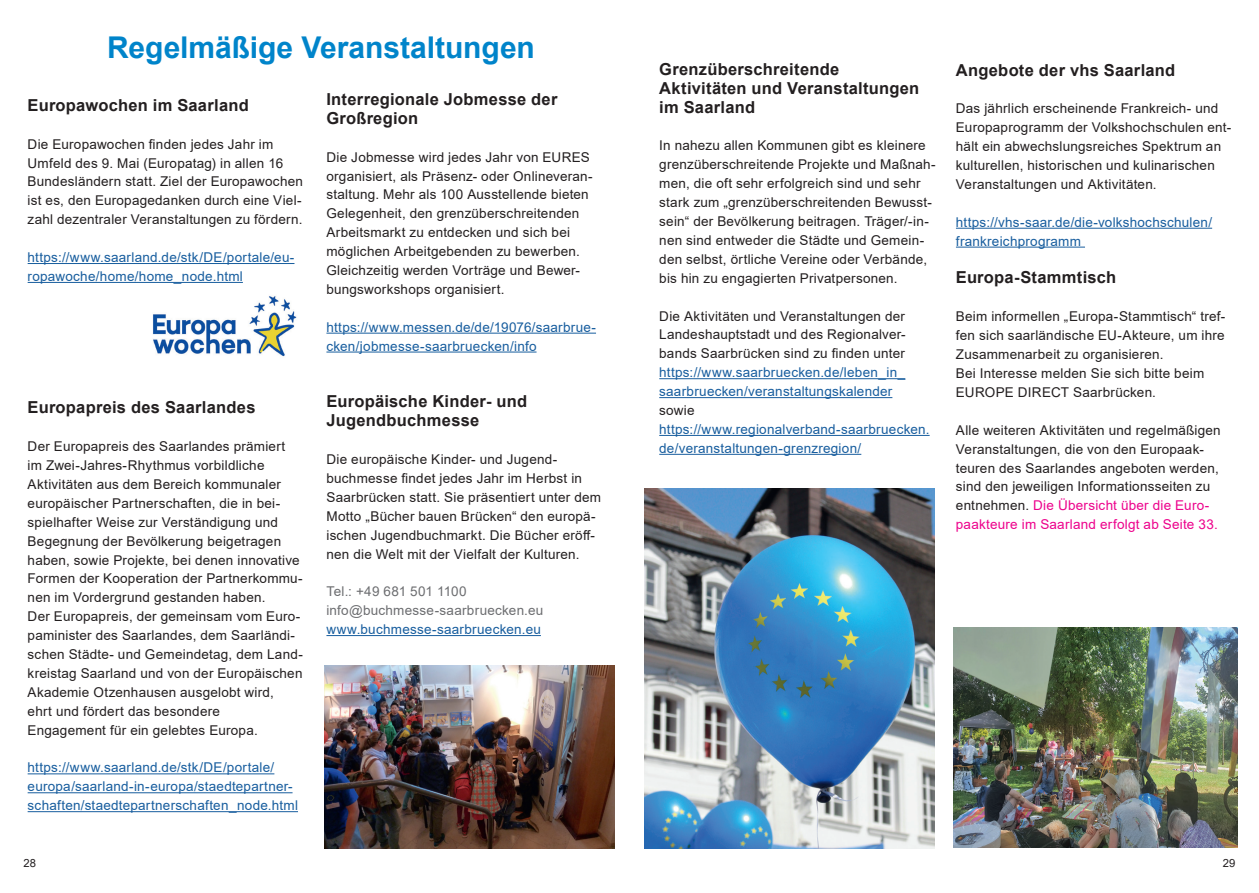
<style>
.page{position:relative;width:1259px;height:893px;background:#fff}
.page>*{position:absolute;margin:0;border:0;box-sizing:border-box;transform-origin:0 0}
.t1{font:700 30px "Arial";color:#0084ca}
.t2{font:700 16.5px/18.9px "Arial";letter-spacing:.015em;color:#231f20}
.t3{font:13.5px/18.9px "Arial";letter-spacing:.015em;color:#231f20}
.t4{font:13.5px/18.9px "Arial";letter-spacing:.015em;color:#175d9e}
.t5{font:13.5px/18.9px "Arial";letter-spacing:.015em;color:#6c6d70}
.t6{font:11.25px "Arial";color:#231f20}
.s1{color:#ed028c}
</style>
<div class="page">
<hr style="left:28px;top:263px;width:266px;height:1px;background:#175d9e">
<hr style="left:28px;top:282px;width:215px;height:1px;background:#175d9e">
<hr style="left:28px;top:773px;width:246px;height:1px;background:#175d9e">
<hr style="left:28px;top:792px;width:264px;height:1px;background:#175d9e">
<hr style="left:28px;top:811px;width:270px;height:1px;background:#175d9e">
<hr style="left:326px;top:333px;width:270px;height:1px;background:#175d9e">
<hr style="left:326px;top:352px;width:210px;height:1px;background:#175d9e">
<hr style="left:326px;top:635px;width:215px;height:1px;background:#175d9e">
<img style="left:324px;top:665px;width:290px;height:183px">
<hr style="left:659px;top:378px;width:246px;height:1px;background:#175d9e">
<hr style="left:659px;top:397px;width:233px;height:1px;background:#175d9e">
<hr style="left:659px;top:435px;width:270px;height:1px;background:#175d9e">
<hr style="left:659px;top:454px;width:202px;height:1px;background:#175d9e">
<img style="left:645px;top:489px;width:289px;height:359px">
<hr style="left:956px;top:228px;width:256px;height:1px;background:#175d9e">
<hr style="left:956px;top:247px;width:129px;height:1px;background:#175d9e">
<img style="left:954px;top:627px;width:283px;height:220px">
<img style="left:153px;top:296px;width:144px;height:61px">
<h1 class="t1" style="left:107px;top:26px;width:429px">Regelmäßige Veranstaltungen</h1>
<p class="t2" style="left:28px;top:96px;width:223px">Europawochen im Saarland</p>
<p class="t3" style="left:28px;top:134px;width:277px">Die Europawochen finden jedes Jahr im Umfeld des 9. Mai (Europatag) in allen 16<br>Bundesländern statt. Ziel der Europawochen ist es, den Europagedanken durch eine Viel&shy;zahl dezentraler Veranstaltungen zu fördern.</p>
<p class="t4" style="left:28px;top:248px;width:268px">https://www.saarland.de/stk/DE/portale/eu&shy;ropawoche/home/home_node.html</p>
<p class="t2" style="left:28px;top:398px;width:229px">Europapreis des Saarlandes</p>
<p class="t3" style="left:28px;top:437px;width:277px">Der Europapreis des Saarlandes prämiert im Zwei-Jahres-Rhythmus vorbildliche Aktivitäten aus dem Bereich kommunaler europäischer Partnerschaften, die in bei&shy;spielhafter Weise zur Verständigung und Begegnung der Bevölkerung beigetragen haben, sowie Projekte, bei denen innovative Formen der Kooperation der Partnerkommu&shy;nen im Vordergrund gestanden haben.<br>Der Europapreis, der gemeinsam vom Euro&shy;paminister des Saarlandes, dem Saarländi&shy;schen Städte- und Gemeindetag, dem Land&shy;kreistag Saarland und von der Europäischen Akademie Otzenhausen ausgelobt wird,<br>ehrt und fördert das besondere<br>Engagement für ein gelebtes Europa.</p>
<p class="t4" style="left:28px;top:758px;width:272px">https://www.saarland.de/stk/DE/portale/ europa/saarland-in-europa/staedtepartner&shy;schaften/staedtepartnerschaften_node.html</p>
<p class="t2" style="left:326px;top:90px;width:232px">Interregionale Jobmesse der<br>Großregion</p>
<p class="t3" style="left:326px;top:147px;width:268px">Die Jobmesse wird jedes Jahr von EURES organisiert, als Präsenz- oder Onlineveran&shy;staltung. Mehr als 100 Ausstellende bieten Gelegenheit, den grenzüberschreitenden Arbeitsmarkt zu entdecken und sich bei möglichen Arbeitgebenden zu bewerben.<br>Gleichzeitig werden Vorträge und Bewer&shy;bungsworkshops organisiert.</p>
<p class="t4" style="left:326px;top:317px;width:271px">https://www.messen.de/de/19076/saarbrue&shy;cken/jobmesse-saarbruecken/info</p>
<p class="t2" style="left:326px;top:392px;width:202px">Europäische Kinder- und<br>Jugendbuchmesse</p>
<p class="t3" style="left:326px;top:450px;width:276px">Die europäische Kinder- und Jugend&shy;buchmesse findet jedes Jahr im Herbst in Saarbrücken statt. Sie präsentiert unter dem Motto „Bücher bauen Brücken“ den europä&shy;ischen Jugendbuchmarkt. Die Bücher eröff&shy;nen die Welt mit der Vielfalt der Kulturen.</p>
<p class="t5" style="left:326px;top:582px;width:218px">Tel.: +49 681 501 1100 info@buchmesse-saarbruecken.eu</p>
<p class="t4" style="left:326px;top:620px;width:216px">www.buchmesse-saarbruecken.eu</p>
<p class="t2" style="left:659px;top:60px;width:262px">Grenzüberschreitende<br>Aktivitäten und Veranstaltungen im Saarland</p>
<p class="t3" style="left:659px;top:136px;width:278px">In nahezu allen Kommunen gibt es kleinere grenzüberschreitende Projekte und Maßnah&shy;men, die oft sehr erfolgreich sind und sehr stark zum „grenzüberschreitenden Bewusst&shy;sein“ der Bevölkerung beitragen. Träger/-in&shy;nen sind entweder die Städte und Gemein&shy;den selbst, örtliche Vereine oder Verbände, bis hin zu engagierten Privatpersonen.</p>
<p class="t3" style="left:659px;top:306px;width:248px;text-align:justify">Die Aktivitäten und Veranstaltungen der Landeshauptstadt und des Regionalver&shy;bands Saarbrücken sind zu finden unter</p>
<p class="t4" style="left:659px;top:363px;width:247px">https://www.saarbruecken.de/leben_in_ saarbruecken/veranstaltungskalender</p>
<p class="t3" style="left:659px;top:401px;width:37px">sowie</p>
<p class="t4" style="left:659px;top:420px;width:272px">https://www.regionalverband-saarbruecken. de/veranstaltungen-grenzregion/</p>
<p class="t2" style="left:956px;top:60px;width:221px">Angebote der vhs Saarland</p>
<p class="t3" style="left:956px;top:99px;width:277px">Das jährlich erscheinende Frankreich- und Europaprogramm der Volkshochschulen ent&shy;hält ein abwechslungsreiches Spektrum an kulturellen, historischen und kulinarischen Veranstaltungen und Aktivitäten.</p>
<p class="t4" style="left:956px;top:212px;width:258px">https://vhs-saar.de/die-volkshochschulen/ frankreichprogramm</p>
<p class="t2" style="left:956px;top:268px;width:162px">Europa-Stammtisch</p>
<p class="t3" style="left:956px;top:307px;width:271px">Beim informellen „Europa-Stammtisch“ tref&shy;fen sich saarländische EU-Akteure, um ihre Zusammenarbeit zu organisieren.<br>Bei Interesse melden Sie sich bitte beim EUROPE DIRECT Saarbrücken.</p>
<p class="t3" style="left:956px;top:420px;width:266px">Alle weiteren Aktivitäten und regelmäßigen Veranstaltungen, die von den Europaak&shy;teuren des Saarlandes angeboten werden, sind den jeweiligen Informationsseiten zu entnehmen. <span class="s1">Die Übersicht über die Euro&shy;paakteure im Saarland erfolgt ab Seite 33.</span></p>
<p class="t6" style="left:24px;top:856px;width:14px">28</p>
<p class="t6" style="left:1223px;top:856px;width:14px">29</p>
</div>
